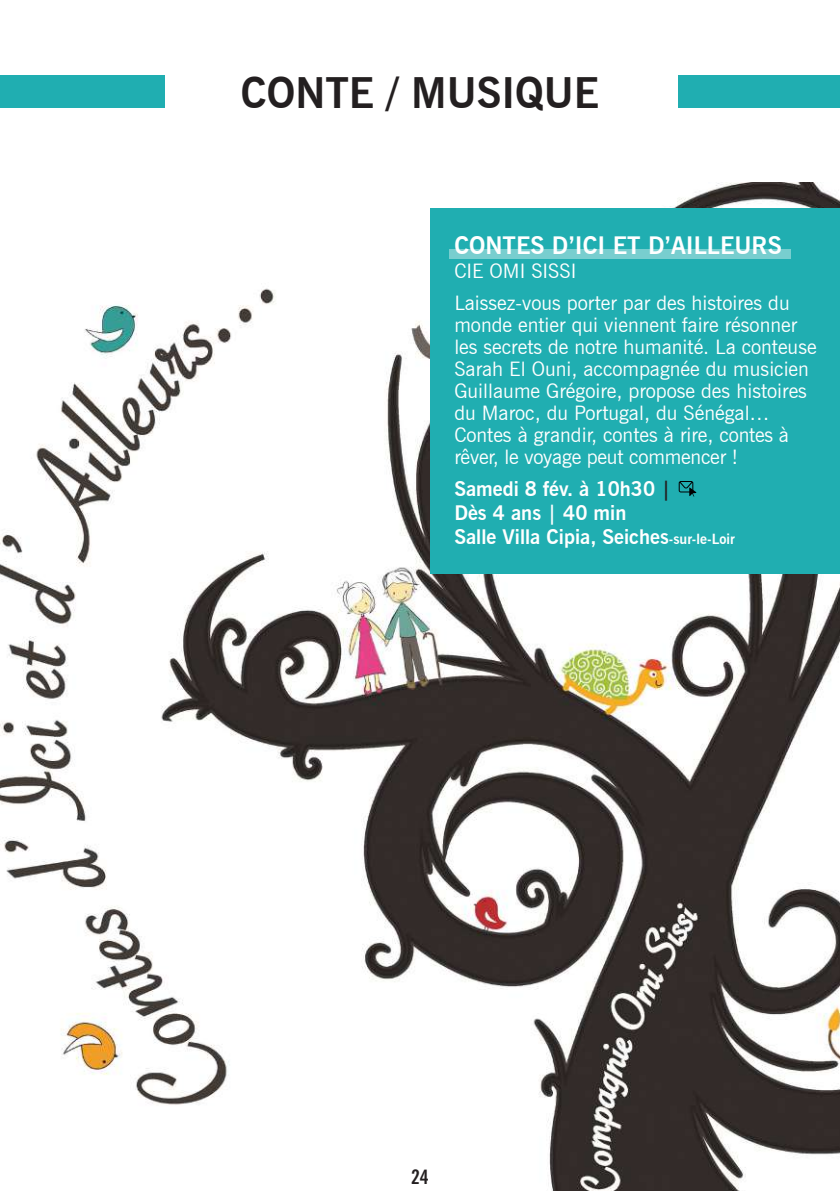
<style>
.page{position:relative;width:840px;height:1191px;background:#fff}
.page>*{position:absolute;margin:0;border:0;box-sizing:border-box;transform-origin:0 0}
.t1{font:700 42px "News Gothic BT";color:#231f20}
.t2{font:700 24px "News Gothic BT";color:#fff}
.t3{font:20px/22px "News Gothic BT";color:#fff}
.t4{font:700 20px/24px "News Gothic BT";color:#fff}
.t5{font:700 condensed 20px "News Gothic BT";color:#231f20}
.s1{color:#231f20}
.s2{font-size:14px}
</style>
<div class="page">
<img style="left:0;top:183px;width:839px;height:1008px">
<div style="left:430px;top:208px;width:409px;height:365px;background:#20aeb1"></div>
<div style="left:449px;top:249px;width:341px;height:9px;background:#78cecf"></div>
<div style="left:0;top:76px;width:165px;height:32px;background:#20aeb1"></div>
<svg style="left:678px;top:481px;width:18px;height:15px"></svg>
<div style="left:678px;top:76px;width:161px;height:32px;background:#20aeb1"></div>
<h1 class="t1" style="left:241px;top:67px;width:359px">CONTE / MUSIQUE</h1>
<p class="t2" style="left:454px;top:231px;width:329px">CONTES D’ICI ET D’AILLEURS</p>
<p class="t3" style="left:454px;top:260px;width:123px">CIE OMI SISSI</p>
<p class="t3" style="left:454px;top:292px;width:363px">Laissez-vous porter par des histoires du monde entier qui viennent faire résonner les secrets de notre humanité. La conteuse Sarah El Ouni, accompagnée du musicien Guillaume Grégoire, propose des histoires du Maroc, du Portugal, du Sénégal… Contes à grandir, contes à rire, contes à rêver, le voyage peut commencer !</p>
<p class="t4" style="left:454px;top:477px;width:282px">Samedi 8 fév. à 10h30 <span class="s1">|<br></span>Dès 4 ans | 40 min<br>Salle Villa Cipia, Seiches<span class="s2">-sur-le-Loir</span></p>
<p class="t5" style="left:411px;top:1164px;width:19px">24</p>
</div>
